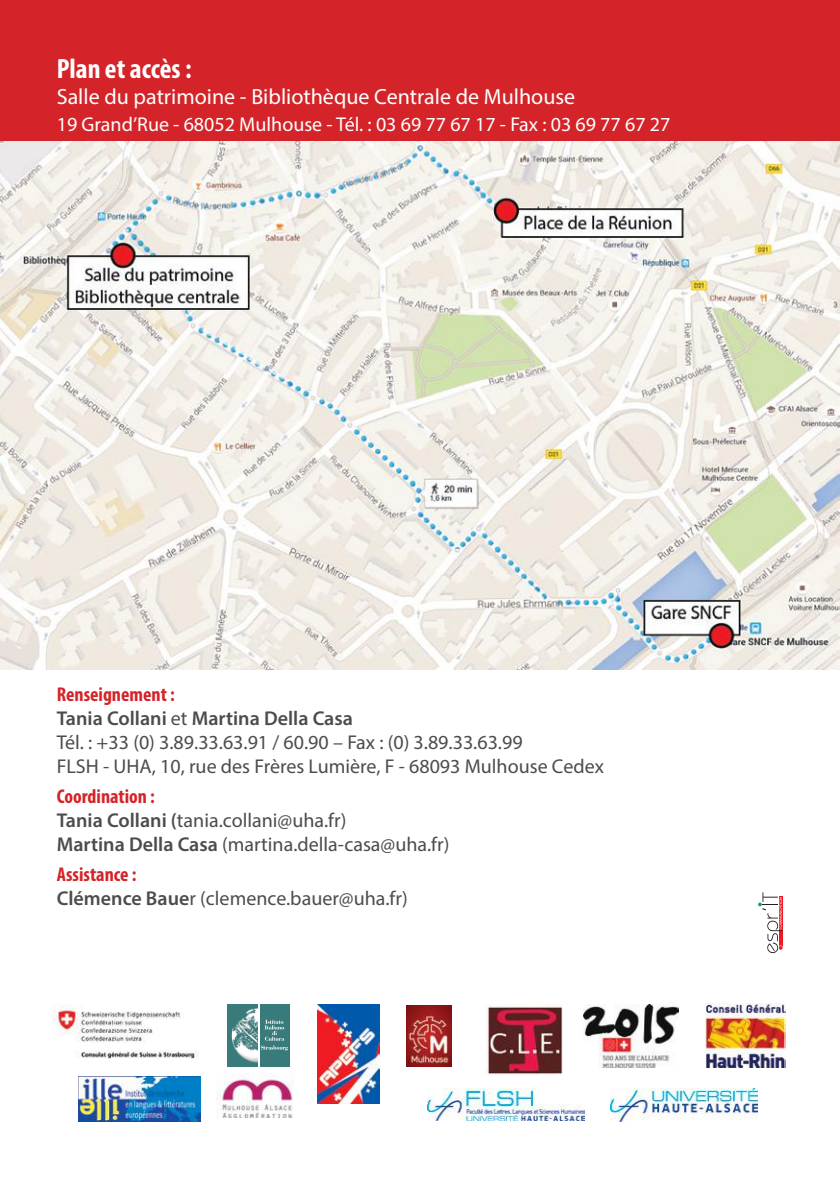
<style>
.page{position:relative;width:840px;height:1191px;background:#fff}
.page>*{position:absolute;margin:0;border:0;box-sizing:border-box;transform-origin:0 0}
.t1{font:700 condensed 28px "Myriad Pro";color:#fff}
.t2{font:22px "Myriad Pro";color:#fff}
.t3{font:20px/24px "Myriad Pro";color:#4e4b4c}
.t4{font:20px "Myriad Pro";color:#fff}
.s1{font-weight:700;font-stretch:condensed;color:#d42429}
.s2{font-weight:600}
</style>
<div class="page">
<div style="left:0;top:0;width:839px;height:153px;background:#d42429"></div>
<img style="left:53px;top:1004px;width:146px;height:55px">
<div style="left:227px;top:1004px;width:63px;height:62px;background:#397b7a"></div>
<img style="left:231px;top:1008px;width:27px;height:55px">
<hr style="left:258px;top:1004px;width:2px;height:62px;background:#fff">
<svg style="left:261px;top:1019px;width:27px;height:31px"></svg>
<img style="left:317px;top:1004px;width:62px;height:99px">
<img style="left:705px;top:1004px;width:80px;height:63px">
<img style="left:427px;top:1088px;width:157px;height:32px">
<img style="left:610px;top:1088px;width:147px;height:33px">
<img style="left:406px;top:1005px;width:45px;height:61px">
<img style="left:583px;top:1004px;width:95px;height:63px">
<img style="left:485px;top:1004px;width:78px;height:71px">
<img style="left:79px;top:1076px;width:121px;height:45px">
<img style="left:217px;top:1074px;width:76px;height:43px">
<img style="left:0;top:141px;width:839px;height:528px">
<svg style="left:758px;top:892px;width:24px;height:61px"></svg>
<h1 class="t1" style="left:57px;top:51px;width:136px">Plan et accès :</h1>
<p class="t2" style="left:57px;top:83px;width:519px">Salle du patrimoine - Bibliothèque Centrale de Mulhouse</p>
<p class="t4" style="left:57px;top:111px;width:614px">19 Grand’Rue - 68052 Mulhouse - Tél. : 03 69 77 67 17 - Fax : 03 69 77 67 27</p>
<p class="t3" style="left:57px;top:681px;width:548px"><span class="s1">Renseignement :<br></span><span class="s2">Tania Collani</span> et <span class="s2">Martina Della Casa<br></span>Tél. : +33 (0) 3.89.33.63.91 / 60.90 – Fax : (0) 3.89.33.63.99<br>FLSH - UHA, 10, rue des Frères Lumière, F - 68093 Mulhouse Cedex</p>
<p class="t3" style="left:57px;top:783px;width:394px"><span class="s1">Coordination :<br></span><span class="s2">Tania Collani (</span>tania.collani@uha.fr)<br><span class="s2">Martina Della Casa</span> (martina.della-casa@uha.fr)</p>
<p class="t3" style="left:57px;top:861px;width:352px"><span class="s1">Assistance :<br></span><span class="s2">Clémence Baue</span>r (clemence.bauer@uha.fr)</p>
</div>
